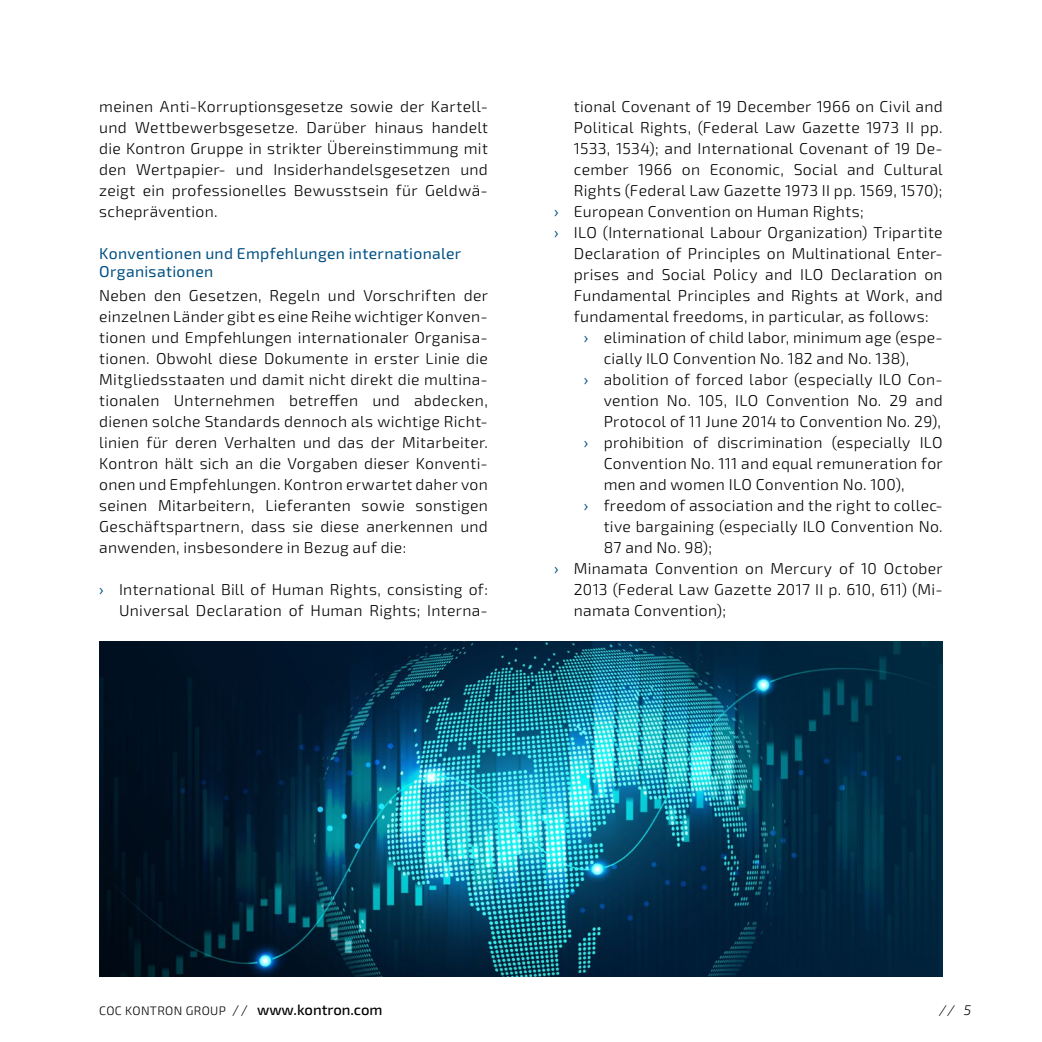
<style>
.page{position:relative;width:1042px;height:1042px;background:#fff}
.page>*{position:absolute;margin:0;border:0;box-sizing:border-box;transform-origin:0 0}
.t1{font:300 15.75px/21px "Sn T";letter-spacing:.02em;color:#000;text-align:justify}
.t2{font:15.75px/17.5px "Sn T";letter-spacing:.02em;color:#005083}
.t3{font:italic 300 14px "Sn T";color:#000}
.t4{font:300 12.25px "Sn T";letter-spacing:.03em;color:#000}
.s1{font-weight:400;color:#005083}
.s2{font-size:14px}
.s3{font-weight:500;font-size:14.88px}
</style>
<div class="page">
<img style="left:99px;top:641px;width:844px;height:335px">
<p class="t1" style="left:99px;top:96px;width:390px">meinen Anti-Korruptionsgesetze sowie der Kartell&shy;und Wettbewerbsgesetze. Darüber hinaus handelt die Kontron Gruppe in strikter Übereinstimmung mit den Wertpapier- und Insiderhandelsgesetzen und zeigt ein professionelles Bewusstsein für Geldwä&shy;scheprävention.</p>
<p class="t2" style="left:99px;top:245px;width:363px">Konventionen und Empfehlungen internationaler<br>Organisationen</p>
<p class="t1" style="left:99px;top:285px;width:390px">Neben den Gesetzen, Regeln und Vorschriften der einzelnen Länder gibt es eine Reihe wichtiger Konven&shy;tionen und Empfehlungen internationaler Organisa&shy;tionen. Obwohl diese Dokumente in erster Linie die Mitgliedsstaaten und damit nicht direkt die multina&shy;tionalen Unternehmen betreffen und abdecken, dienen solche Standards dennoch als wichtige Richt&shy;linien für deren Verhalten und das der Mitarbeiter.<br>Kontron hält sich an die Vorgaben dieser Konventi&shy;onen und Empfehlungen. Kontron erwartet daher von seinen Mitarbeitern, Lieferanten sowie sonstigen Geschäftspartnern, dass sie diese anerkennen und anwenden, insbesondere in Bezug auf die:</p>
<p class="t1" style="left:99px;top:579px;width:390px;text-align:right"><span class="s1">›</span> International Bill of Human Rights, consisting of:<br>Universal Declaration of Human Rights; Interna-</p>
<p class="t1" style="left:574px;top:96px;width:370px">tional Covenant of 19 December 1966 on Civil and</p>
<p class="t1" style="left:574px;top:117px;width:370px">Political Rights, (Federal Law Gazette 1973 II pp.</p>
<p class="t1" style="left:574px;top:138px;width:370px">1533, 1534); and International Covenant of 19 De-</p>
<p class="t1" style="left:574px;top:159px;width:370px">cember 1966 on Economic, Social and Cultural</p>
<p class="t1" style="left:574px;top:180px;width:370px">Rights (Federal Law Gazette 1973 II pp. 1569, 1570);</p>
<p class="t1" style="left:554px;top:201px;width:311px"><span class="s1">›</span> European Convention on Human Rights;</p>
<p class="t1" style="left:554px;top:222px;width:390px"><span class="s1">›</span> ILO (International Labour Organization) Tripartite</p>
<p class="t1" style="left:574px;top:243px;width:370px">Declaration of Principles on Multinational Enter-</p>
<p class="t1" style="left:574px;top:264px;width:370px">prises and Social Policy and ILO Declaration on</p>
<p class="t1" style="left:574px;top:285px;width:370px">Fundamental Principles and Rights at Work, and</p>
<p class="t1" style="left:574px;top:306px;width:356px">fundamental freedoms, in particular, as follows:</p>
<p class="t1" style="left:584px;top:327px;width:360px"><span class="s1">›</span> elimination of child labor, minimum age (espe-</p>
<p class="t1" style="left:604px;top:348px;width:307px">cially ILO Convention No. 182 and No. 138),</p>
<p class="t1" style="left:584px;top:369px;width:360px"><span class="s1">›</span> abolition of forced labor (especially ILO Con-</p>
<p class="t1" style="left:604px;top:390px;width:340px">vention No. 105, ILO Convention No. 29 and</p>
<p class="t1" style="left:604px;top:411px;width:339px">Protocol of 11 June 2014 to Convention No. 29),</p>
<p class="t1" style="left:584px;top:432px;width:360px"><span class="s1">›</span> prohibition of discrimination (especially ILO</p>
<p class="t1" style="left:604px;top:453px;width:340px">Convention No. 111 and equal remuneration for</p>
<p class="t1" style="left:604px;top:474px;width:303px">men and women ILO Convention No. 100),</p>
<p class="t1" style="left:584px;top:495px;width:360px"><span class="s1">›</span> freedom of association and the right to collec-</p>
<p class="t1" style="left:604px;top:516px;width:340px">tive bargaining (especially ILO Convention No.</p>
<p class="t1" style="left:604px;top:537px;width:110px">87 and No. 98);</p>
<p class="t1" style="left:554px;top:558px;width:390px"><span class="s1">›</span> Minamata Convention on Mercury of 10 October</p>
<p class="t1" style="left:574px;top:579px;width:370px">2013 (Federal Law Gazette 2017 II p. 610, 611) (Mi-</p>
<p class="t1" style="left:574px;top:600px;width:154px">namata Convention);</p>
<p class="t4" style="left:99px;top:1004px;width:285px">COC KONTRON GROUP <span class="s2">//</span> <span class="s3">www.kontron.com</span></p>
<p class="t3" style="left:939px;top:1002px;width:34px">// 5</p>
</div>
